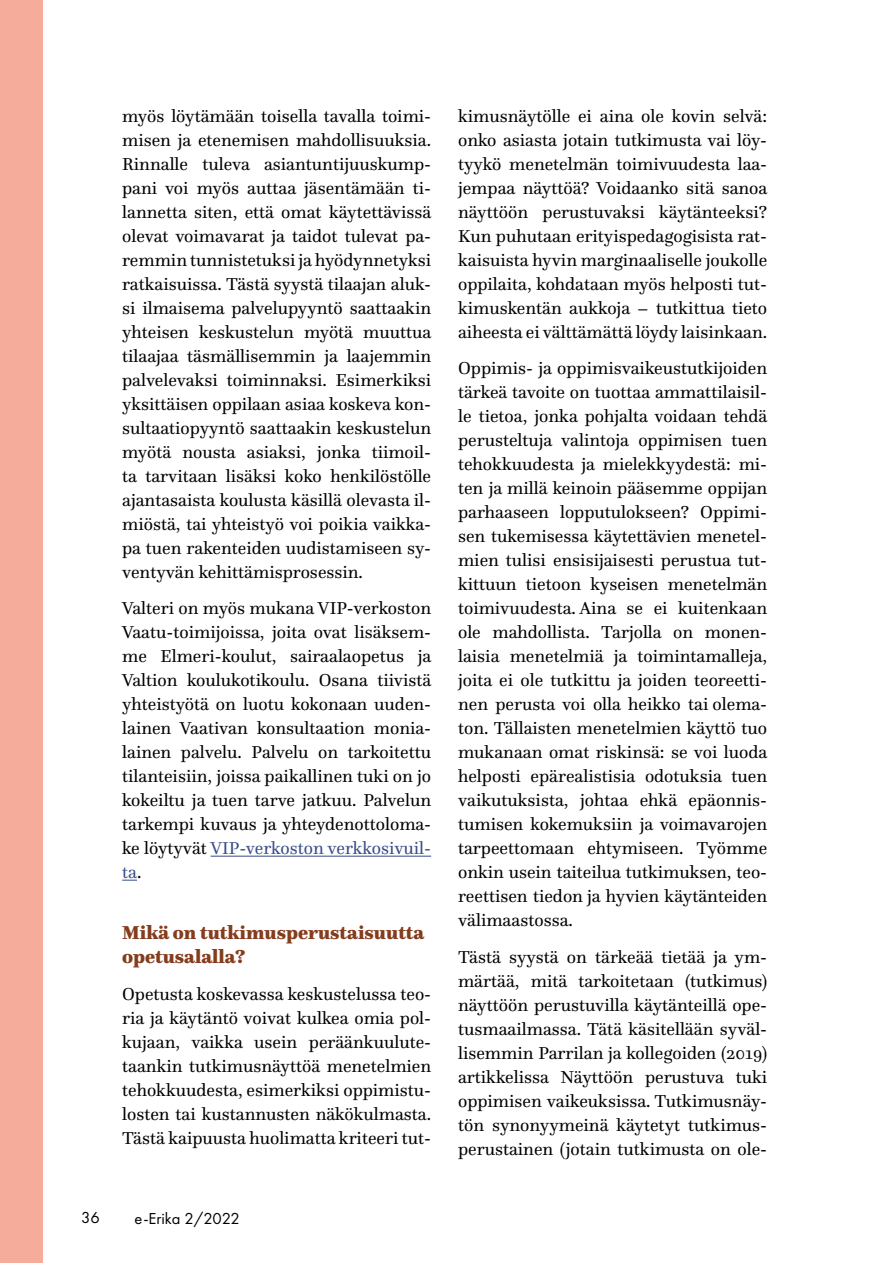
<style>
.page{position:relative;width:893px;height:1263px;background:#fff}
.page>*{position:absolute;margin:0;border:0;box-sizing:border-box;transform-origin:0 0}
.ARTIKKELI_-_väliotsi{font:900 19.5px/24px "Questa";color:#843c1c}
.ARTIKKELI_-_leipätek{font:18px/24px "Questa";color:#000;text-align:justify}
.t1{font:16.5px "Futura PT";color:#000}
.s1{color:#374c89}
</style>
<div class="page">
<div style="left:0;top:0;width:42px;height:1263px;background:#f5ac9a"></div>
<hr style="left:211px;top:856px;width:220px;height:1px;background:#374c89">
<svg style="left:122px;top:880px;width:15px;height:1px"></svg>
<p class="ARTIKKELI_-_leipätek" style="left:122px;top:103px;width:311px">myös löytämään toisella tavalla toimi&shy;misen ja etenemisen mahdollisuuksia.<br>Rinnalle tuleva asiantuntijuuskump&shy;pani voi myös auttaa jäsentämään ti&shy;lannetta siten, että omat käytettävissä olevat voimavarat ja taidot tulevat pa&shy;remmin tunnistetuksi ja hyödynnetyksi ratkaisuissa. Tästä syystä tilaajan aluk&shy;si ilmaisema palvelupyyntö saattaakin yhteisen keskustelun myötä muuttua tilaajaa täsmällisemmin ja laajemmin palvelevaksi toiminnaksi. Esimerkiksi yksittäisen oppilaan asiaa koskeva kon&shy;sultaatiopyyntö saattaakin keskustelun myötä nousta asiaksi, jonka tiimoil&shy;ta tarvitaan lisäksi koko henkilöstölle ajantasaista koulusta käsillä olevasta il&shy;miöstä, tai yhteistyö voi poikia vaikka&shy;pa tuen rakenteiden uudistamiseen sy&shy;ventyvän kehittämisprosessin.</p>
<p class="ARTIKKELI_-_leipätek" style="left:122px;top:596px;width:311px">Valteri on myös mukana VIP-verkoston Vaatu-toimijoissa, joita ovat lisäksem&shy;me Elmeri-koulut, sairaalaopetus ja Valtion koulukotikoulu. Osana tiivistä yhteistyötä on luotu kokonaan uuden&shy;lainen Vaativan konsultaation monia&shy;lainen palvelu. Palvelu on tarkoitettu tilanteisiin, joissa paikallinen tuki on jo kokeiltu ja tuen tarve jatkuu. Palvelun tarkempi kuvaus ja yhteydenottoloma&shy;ke löytyvät <span class="s1">VIP-verkoston verkkosivuil&shy;ta</span>.</p>
<h3 class="ARTIKKELI_-_väliotsi" style="left:122px;top:920px;width:304px">Mikä on tutkimusperustaisuutta opetusalalla?</h3>
<p class="ARTIKKELI_-_leipätek" style="left:122px;top:982px;width:311px">Opetusta koskevassa keskustelussa teo&shy;ria ja käytäntö voivat kulkea omia pol&shy;kujaan, vaikka usein peräänkuulute&shy;taankin tutkimusnäyttöä menetelmien tehokkuudesta, esimerkiksi oppimistu&shy;losten tai kustannusten näkökulmasta.<br>Tästä kaipuusta huolimatta kriteeri tut-</p>
<p class="t1" style="left:81px;top:1207px;width:20px">36</p>
<p class="t1" style="left:135px;top:1209px;width:107px">e-Erika 2/2022</p>
<p class="ARTIKKELI_-_leipätek" style="left:458px;top:103px;width:311px">kimusnäytölle ei aina ole kovin selvä: onko asiasta jotain tutkimusta vai löy&shy;tyykö menetelmän toimivuudesta laa&shy;jempaa näyttöä? Voidaanko sitä sanoa näyttöön perustuvaksi käytänteeksi?<br>Kun puhutaan erityispedagogisista rat&shy;kaisuista hyvin marginaaliselle joukolle oppilaita, kohdataan myös helposti tut&shy;kimuskentän aukkoja – tutkittua tieto aiheesta ei välttämättä löydy laisinkaan.</p>
<p class="ARTIKKELI_-_leipätek" style="left:458px;top:356px;width:311px">Oppimis- ja oppimisvaikeustutkijoiden tärkeä tavoite on tuottaa ammattilaisil&shy;le tietoa, jonka pohjalta voidaan tehdä perusteltuja valintoja oppimisen tuen tehokkuudesta ja mielekkyydestä: mi&shy;ten ja millä keinoin pääsemme oppijan parhaaseen lopputulokseen? Oppimi&shy;sen tukemisessa käytettävien menetel&shy;mien tulisi ensisijaisesti perustua tut&shy;kittuun tietoon kyseisen menetelmän toimivuudesta. Aina se ei kuitenkaan ole mahdollista. Tarjolla on monen&shy;laisia menetelmiä ja toimintamalleja, joita ei ole tutkittu ja joiden teoreetti&shy;nen perusta voi olla heikko tai olema&shy;ton. Tällaisten menetelmien käyttö tuo mukanaan omat riskinsä: se voi luoda helposti epärealistisia odotuksia tuen vaikutuksista, johtaa ehkä epäonnis&shy;tumisen kokemuksiin ja voimavarojen tarpeettomaan ehtymiseen. Työmme onkin usein taiteilua tutkimuksen, teo&shy;reettisen tiedon ja hyvien käytänteiden välimaastossa.</p>
<p class="ARTIKKELI_-_leipätek" style="left:458px;top:945px;width:311px">Tästä syystä on tärkeää tietää ja ym&shy;märtää, mitä tarkoitetaan (tutkimus) näyttöön perustuvilla käytänteillä ope&shy;tusmaailmassa. Tätä käsitellään syväl&shy;lisemmin Parrilan ja kollegoiden (2019) artikkelissa Näyttöön perustuva tuki oppimisen vaikeuksissa. Tutkimusnäy&shy;tön synonyymeinä käytetyt tutkimus&shy;perustainen (jotain tutkimusta on ole-</p>
</div>
